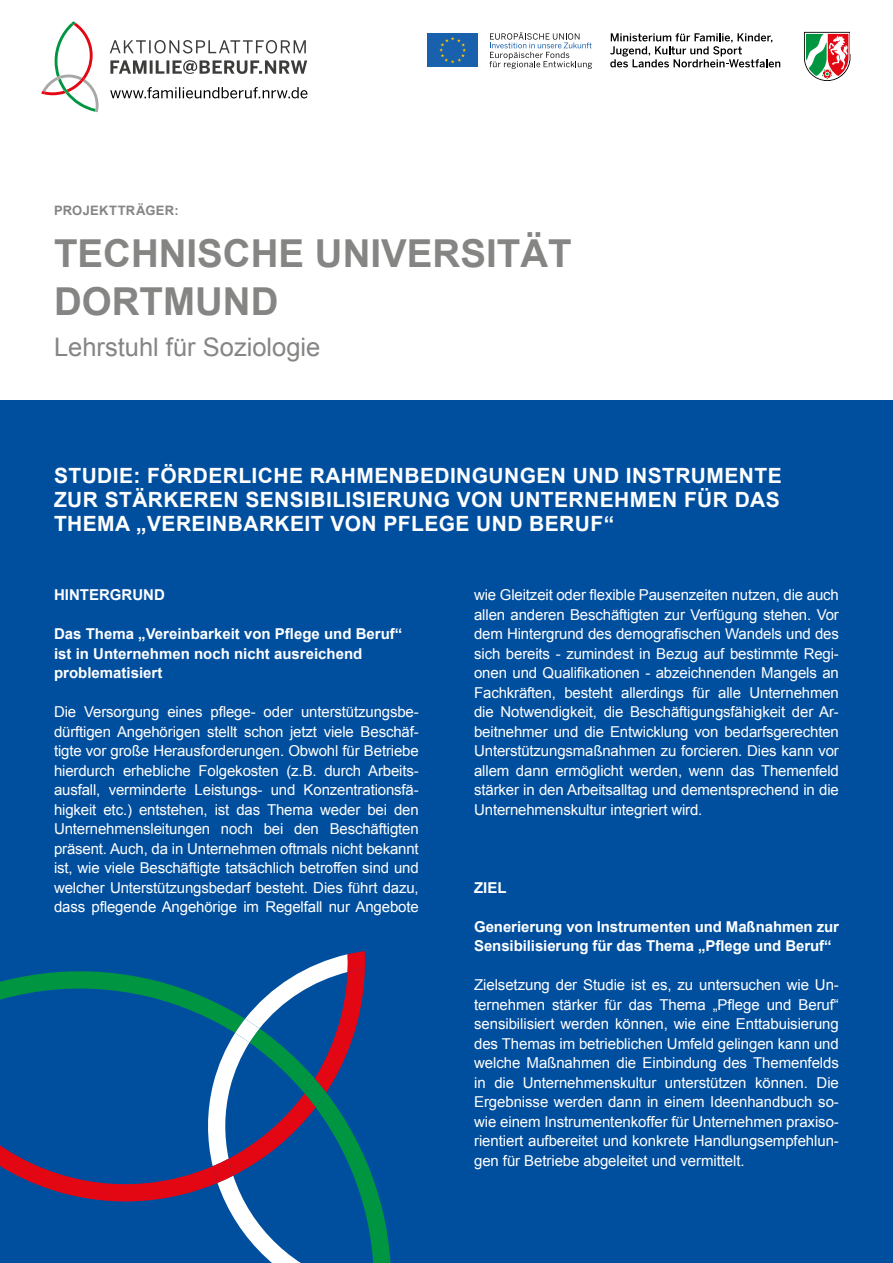
<style>
.page{position:relative;width:893px;height:1263px;background:#fff}
.page>*{position:absolute;margin:0;border:0;box-sizing:border-box;transform-origin:0 0}
.t1{font:700 38.55px/48px "Arial";color:#858584}
.t2{font:25.5px "Arial";color:#858584}
.t3{font:700 21px/24px "Arial";letter-spacing:.02em;color:#fff;text-align:justify}
.t4{font:15px/19.5px "Arial";letter-spacing:-.01em;color:#fff;text-align:justify}
.t5{font:700 15px/19.5px "Arial";color:#fff}
.t6{font:700 13.05px "Arial";letter-spacing:.025em;color:#858584}
</style>
<div class="page">
<svg style="left:610px;top:33px;width:170px;height:34px"></svg>
<svg style="left:804px;top:32px;width:46px;height:49px"></svg>
<div style="left:427px;top:33px;width:51px;height:34px;background:#1961ac"></div>
<svg style="left:439px;top:37px;width:27px;height:26px"></svg>
<svg style="left:489px;top:32px;width:103px;height:37px"></svg>
<svg style="left:110px;top:87px;width:197px;height:11px"></svg>
<svg style="left:41px;top:21px;width:58px;height:91px"></svg>
<svg style="left:110px;top:40px;width:196px;height:14px"></svg>
<svg style="left:110px;top:60px;width:197px;height:14px"></svg>
<div style="left:0;top:400px;width:893px;height:863px;background:#004f9f"></div>
<svg style="left:0;top:951px;width:391px;height:312px"></svg>
<p class="t6" style="left:54px;top:202px;width:126px">PROJEKTTRÄGER:</p>
<h1 class="t1" style="left:54px;top:231px;width:519px">TECHNISCHE UNIVERSITÄT<br>DORTMUND</h1>
<h2 class="t2" style="left:54px;top:330px;width:268px">Lehrstuhl für Soziologie</h2>
<h3 class="t3" style="left:54px;top:464px;width:729px">STUDIE: FÖRDERLICHE RAHMENBEDINGUNGEN UND INSTRUMENTE ZUR STÄRKEREN SENSIBILISIERUNG VON UNTERNEHMEN FÜR DAS THEMA „VEREINBARKEIT VON PFLEGE UND BERUF“</h3>
<p class="t5" style="left:54px;top:585px;width:112px">HINTERGRUND</p>
<p class="t5" style="left:54px;top:624px;width:350px">Das Thema „Vereinbarkeit von Pflege und Beruf“ ist in Unternehmen noch nicht ausreichend problematisiert</p>
<p class="t4" style="left:54px;top:702px;width:366px">Die Versorgung eines pflege- oder unterstützungsbe&shy;dürftigen Angehörigen stellt schon jetzt viele Beschäf&shy;tigte vor große Herausforderungen. Obwohl für Betriebe hierdurch erhebliche Folgekosten (z.B. durch Arbeits&shy;ausfall, verminderte Leistungs- und Konzentrationsfä&shy;higkeit etc.) entstehen, ist das Thema weder bei den Unternehmensleitungen noch bei den Beschäftigten präsent. Auch, da in Unternehmen oftmals nicht bekannt ist, wie viele Beschäftigte tatsächlich betroffen sind und welcher Unterstützungsbedarf besteht. Dies führt dazu, dass pflegende Angehörige im Regelfall nur Angebote</p>
<p class="t4" style="left:474px;top:585px;width:366px">wie Gleitzeit oder flexible Pausenzeiten nutzen, die auch allen anderen Beschäftigten zur Verfügung stehen. Vor dem Hintergrund des demografischen Wandels und des sich bereits - zumindest in Bezug auf bestimmte Regi&shy;onen und Qualifikationen - abzeichnenden Mangels an Fachkräften, besteht allerdings für alle Unternehmen die Notwendigkeit, die Beschäftigungsfähigkeit der Ar&shy;beitnehmer und die Entwicklung von bedarfsgerechten Unterstützungsmaßnahmen zu forcieren. Dies kann vor allem dann ermöglicht werden, wenn das Themenfeld stärker in den Arbeitsalltag und dementsprechend in die Unternehmenskultur integriert wird.</p>
<p class="t5" style="left:474px;top:878px;width:34px">ZIEL</p>
<p class="t5" style="left:474px;top:917px;width:366px">Generierung von Instrumenten und Maßnahmen zur<br>Sensibilisierung für das Thema „Pflege und Beruf“</p>
<p class="t4" style="left:474px;top:975px;width:366px">Zielsetzung der Studie ist es, zu untersuchen wie Un&shy;ternehmen stärker für das Thema „Pflege und Beruf“ sensibilisiert werden können, wie eine Enttabuisierung des Themas im betrieblichen Umfeld gelingen kann und welche Maßnahmen die Einbindung des Themenfelds in die Unternehmenskultur unterstützen können. Die Ergebnisse werden dann in einem Ideenhandbuch so&shy;wie einem Instrumentenkoffer für Unternehmen praxiso&shy;rientiert aufbereitet und konkrete Handlungsempfehlun&shy;gen für Betriebe abgeleitet und vermittelt.</p>
</div>
